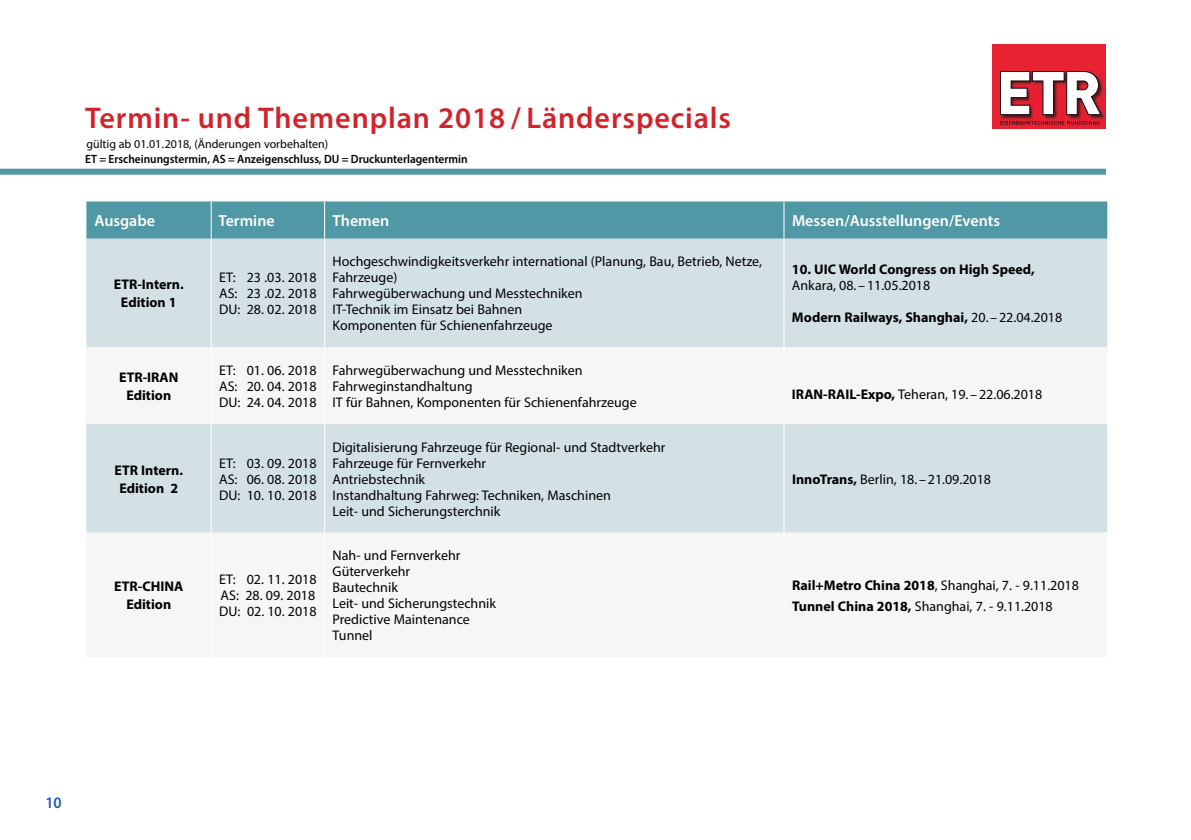
<style>
.page{position:relative;width:1191px;height:840px;background:#fff}
.page>*{position:absolute;margin:0;border:0;box-sizing:border-box;transform-origin:0 0}
.t1{font:600 30px "Myriad Pro";letter-spacing:.03em;color:#d2232a}
.t2{font:600 16px "Myriad Pro";color:#fff}
.t3{font:600 16px "Myriad Pro";color:#1f59a9;scale:.95 1}
.t4{font:14px/16px "Myriad Pro";color:#000}
.t5{font:700 14px/18px "Myriad Pro";color:#000;text-align:center}
.t6{font:600 12px "Myriad Pro";color:#000;scale:.95 1}
.t7{font:12px "Myriad Pro";color:#000}
.s1{font-weight:400}
.s2{font-weight:700}
</style>
<div class="page">
<div style="left:0;top:168px;width:1106px;height:6px;background:#5098a6"></div>
<div style="left:992px;top:44px;width:114px;height:85px;background:#e92232"></div>
<svg style="left:1000px;top:121px;width:99px;height:4px"></svg>
<img style="left:1000px;top:78px;width:105px;height:42px">
<svg style="left:1000px;top:71px;width:101px;height:44px"></svg>
<div style="left:86px;top:201px;width:1021px;height:37px;background:#5098a6"></div>
<div style="left:86px;top:238px;width:1021px;height:109px;background:#d3e1e5"></div>
<svg style="left:86px;top:347px;width:1021px;height:186px;fill:#d3e1e5"></svg>
<hr style="left:211px;top:201px;width:1px;height:37px;background:#fff">
<hr style="left:324px;top:201px;width:1px;height:37px;background:#fff">
<hr style="left:783px;top:201px;width:1px;height:37px;background:#fff">
<hr style="left:211px;top:238px;width:1px;height:109px;background:#fff">
<hr style="left:324px;top:238px;width:1px;height:109px;background:#fff">
<hr style="left:783px;top:238px;width:1px;height:109px;background:#fff">
<hr style="left:211px;top:347px;width:1px;height:77px;background:#fff">
<hr style="left:324px;top:347px;width:1px;height:77px;background:#fff">
<hr style="left:783px;top:347px;width:1px;height:77px;background:#fff">
<hr style="left:211px;top:424px;width:1px;height:108px;background:#fff">
<hr style="left:324px;top:424px;width:1px;height:108px;background:#fff">
<hr style="left:783px;top:424px;width:1px;height:108px;background:#fff">
<hr style="left:211px;top:532px;width:1px;height:125px;background:#fff">
<hr style="left:324px;top:532px;width:1px;height:125px;background:#fff">
<hr style="left:783px;top:532px;width:1px;height:125px;background:#fff">
<div style="left:211px;top:556px;width:113px;height:77px;background:#f6f6f6"></div>
<hr style="left:211px;top:556px;width:1px;height:77px;background:#fff">
<h1 class="t1" style="left:85px;top:98px;width:647px">Termin- und Themenplan 2018 / Länderspecials</h1>
<p class="t7" style="left:86px;top:136px;width:243px">gültig ab 01.01.2018, (Änderungen vorbehalten)</p>
<p class="t6" style="left:85px;top:151px;width:404px">ET = Erscheinungstermin, AS = Anzeigenschluss, DU = Druckunterlagentermin</p>
<p class="t2" style="left:94px;top:210px;width:62px">Ausgabe</p>
<p class="t2" style="left:218px;top:210px;width:58px">Termine</p>
<p class="t2" style="left:332px;top:210px;width:58px">Themen</p>
<p class="t2" style="left:792px;top:210px;width:209px">Messen/Ausstellungen/Events</p>
<p class="t5" style="left:114px;top:275px;width:71px">ETR-Intern.<br>Edition 1</p>
<p class="t4" style="left:219px;top:269px;width:99px;text-align:justify">ET: 23 .03. 2018<br>AS: 23 .02. 2018<br>DU: 28. 02. 2018</p>
<p class="t4" style="left:332px;top:253px;width:431px">Hochgeschwindigkeitsverkehr international (Planung, Bau, Betrieb, Netze, Fahrzeuge)<br>Fahrwegüberwachung und Messtechniken<br>IT-Technik im Einsatz bei Bahnen<br>Komponenten für Schienenfahrzeuge</p>
<p class="t5" style="left:792px;top:260px;width:244px">10. UIC World Congress on High Speed,</p>
<p class="t4" style="left:792px;top:277px;width:140px">Ankara, 08. –11.05.2018</p>
<p class="t5" style="left:792px;top:308px;width:272px">Modern Railways, Shanghai, <span class="s1">20. –22.04.2018</span></p>
<p class="t5" style="left:119px;top:367px;width:61px">ETR-IRAN<br>Edition</p>
<p class="t4" style="left:219px;top:362px;width:99px;text-align:justify">ET: 01. 06. 2018<br>AS: 20. 04. 2018<br>DU: 24. 04. 2018</p>
<p class="t4" style="left:332px;top:362px;width:306px">Fahrwegüberwachung und Messtechniken<br>Fahrweginstandhaltung<br>IT für Bahnen, Komponenten für Schienenfahrzeuge</p>
<p class="t5" style="left:115px;top:460px;width:70px">ETR Intern.<br>Edition 2</p>
<p class="t4" style="left:219px;top:454px;width:99px;text-align:justify">ET: 03. 09. 2018<br>AS: 06. 08. 2018<br>DU: 10. 10. 2018</p>
<p class="t5" style="left:114px;top:576px;width:71px">ETR-CHINA<br>Edition</p>
<p class="t4" style="left:219px;top:571px;width:99px;text-align:justify">ET: 02. 11. 2018<br>AS: 28. 09. 2018<br>DU: 02. 10. 2018</p>
<p class="t4" style="left:332px;top:438px;width:334px">Digitalisierung Fahrzeuge für Regional- und Stadtverkehr Fahrzeuge für Fernverkehr<br>Antriebstechnik<br>Instandhaltung Fahrweg: Techniken, Maschinen<br>Leit- und Sicherungsterchnik</p>
<p class="t4" style="left:332px;top:547px;width:165px">Nah- und Fernverkehr<br>Güterverkehr<br>Bautechnik<br>Leit- und Sicherungstechnik<br>Predictive Maintenance<br>Tunnel</p>
<p class="t4" style="left:792px;top:386px;width:252px"><span class="s2">IRAN-RAIL-Expo,</span> Teheran, 19. –22.06.2018</p>
<p class="t4" style="left:792px;top:470px;width:201px"><span class="s2">InnoTrans,</span> Berlin, 18. –21.09.2018</p>
<p class="t4" style="left:792px;top:574px;width:288px;line-height:20.6px"><span class="s2">Rail+Metro China 2018</span>, Shanghai, 7. - 9.11.2018<br><span class="s2">Tunnel China 2018,</span> Shanghai, 7. - 9.11.2018</p>
<p class="t3" style="left:45px;top:792px;width:19px">10</p>
</div>
